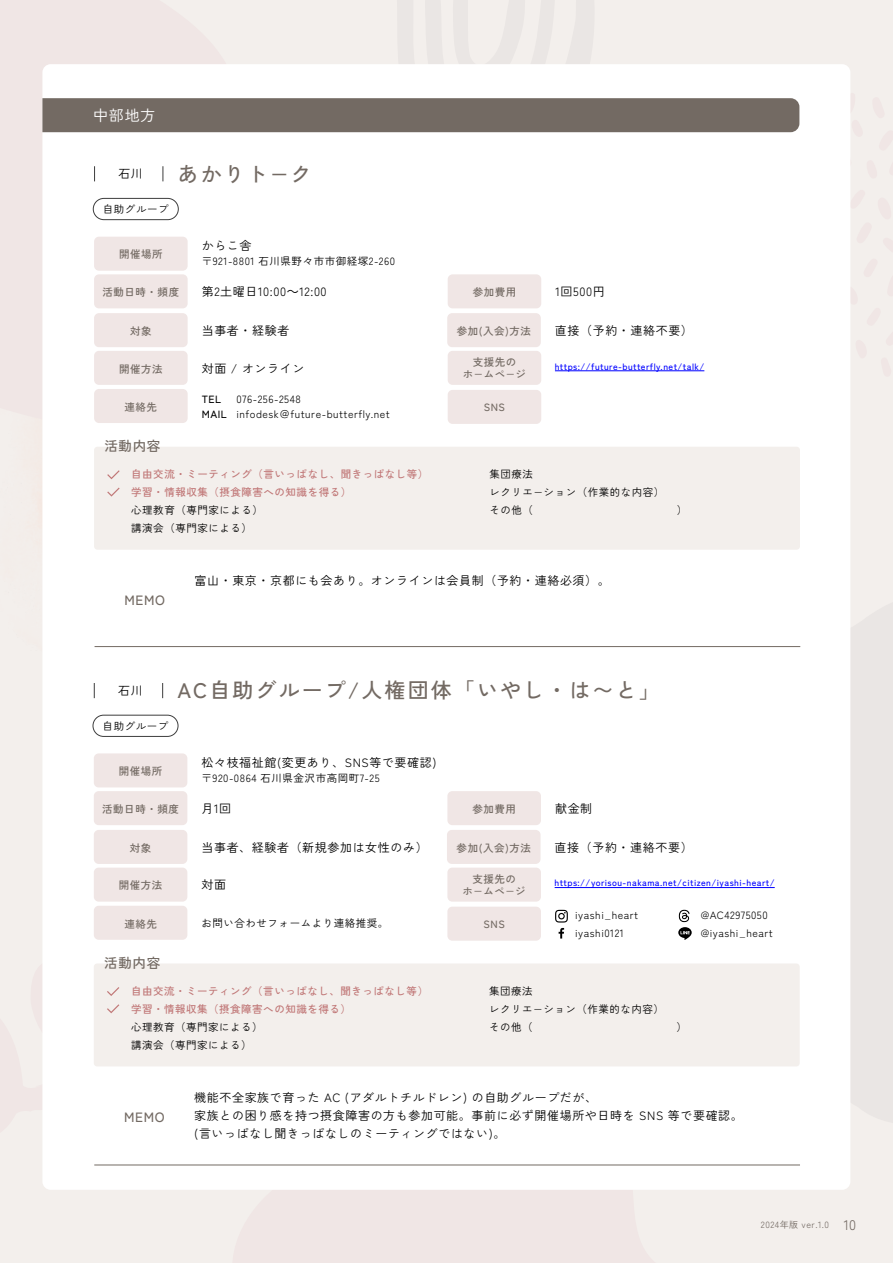
<style>
.page{position:relative;width:893px;height:1263px;background:#f3efec}
.page>*{position:absolute;margin:0;border:0;box-sizing:border-box;transform-origin:0 0}
.t1{font:500 21px "Zen Kaku Gothic New";letter-spacing:.1em;color:#736a63}
.t2{font:15px "Zen Kaku Gothic New";color:#fff}
.t3{font:500 13.5px "Zen Kaku Gothic New";letter-spacing:.05em;color:#736a63}
.t4{font:12px/18px "Zen Kaku Gothic New";letter-spacing:.05em;color:#000}
.t5{font:10.5px/18px "Zen Kaku Gothic New";letter-spacing:.05em;color:#000}
.t6{font:500 10.5px/18px "Zen Kaku Gothic New";letter-spacing:.05em;color:#c17878}
.t7{font:500 10.5px/12px "Zen Kaku Gothic New";letter-spacing:.05em;color:#736a63;text-align:center}
.t8{font:500 10.5px/15px "Zen Kaku Gothic New";letter-spacing:.05em;color:#000}
.t9{font:500 9px "Zen Kaku Gothic New";letter-spacing:.05em;color:#00f}
.t10{font:9px "Zen Kaku Gothic New";letter-spacing:.05em;color:#736a63}
.s1{font-family:"Koz Go Pr 6 N"}
.s2{font-size:13.8px}
</style>
<div class="page">
<div style="left:42px;top:64px;width:808px;height:1126px;background:#fff;border-radius:8px"></div>
<hr style="left:94px;top:1164px;width:706px;height:1px;background:#736a63">
<div style="left:94px;top:963px;width:706px;height:103px;background:#f3efec;border-radius:3px"></div>
<svg style="left:42px;top:937px;width:78px;height:173px"></svg>
<div style="left:447px;top:907px;width:94px;height:34px;background:#f0e6e5;border-radius:5px"></div>
<svg style="left:555px;top:910px;width:13px;height:12px"></svg>
<svg style="left:559px;top:928px;width:5px;height:10px"></svg>
<svg style="left:678px;top:910px;width:14px;height:30px"></svg>
<div style="left:94px;top:906px;width:93px;height:34px;background:#f0e6e5;border-radius:5px"></div>
<div style="left:447px;top:868px;width:94px;height:34px;background:#f0e6e5;border-radius:5px"></div>
<hr style="left:555px;top:887px;width:220px;height:1px;background:#00f">
<div style="left:94px;top:868px;width:93px;height:34px;background:#f0e6e5;border-radius:5px"></div>
<div style="left:447px;top:830px;width:93px;height:34px;background:#f0e6e5;border-radius:5px"></div>
<div style="left:94px;top:830px;width:93px;height:34px;background:#f0e6e5;border-radius:5px"></div>
<div style="left:447px;top:791px;width:94px;height:34px;background:#f0e6e5;border-radius:5px"></div>
<div style="left:94px;top:791px;width:93px;height:34px;background:#f0e6e5;border-radius:5px"></div>
<div style="left:94px;top:753px;width:93px;height:34px;background:#f0e6e5;border-radius:5px"></div>
<div style="left:93px;top:715px;width:85px;height:22px;border:1px solid #3d3d3d;border-radius:11px"></div>
<svg style="left:162px;top:683px;width:1px;height:15px"></svg>
<svg style="left:94px;top:683px;width:1px;height:15px"></svg>
<hr style="left:95px;top:646px;width:705px;height:1px;background:#736a63">
<div style="left:94px;top:447px;width:706px;height:103px;background:#f3efec;border-radius:3px"></div>
<svg style="left:107px;top:470px;width:13px;height:9px"></svg>
<svg style="left:107px;top:488px;width:13px;height:9px"></svg>
<div style="left:448px;top:390px;width:93px;height:34px;background:#f0e6e5;border-radius:5px"></div>
<div style="left:94px;top:389px;width:94px;height:34px;background:#f0e6e5;border-radius:5px"></div>
<div style="left:448px;top:351px;width:93px;height:34px;background:#f0e6e5;border-radius:5px"></div>
<div style="left:94px;top:351px;width:94px;height:34px;background:#f0e6e5;border-radius:5px"></div>
<svg style="left:42px;top:64px;width:803px;height:313px"></svg>
<p class="t2" style="left:93px;top:107px;width:64px">中部地方</p>
<p class="t4" style="left:118px;top:165px;width:26px">石川</p>
<h1 class="t1" style="left:178px;top:161px;width:136px">あかりト−ク</h1>
<p class="t5" style="left:103px;top:200px;width:67px">自助グループ</p>
<p class="t7" style="left:119px;top:248px;width:45px">開催場所</p>
<p class="t4" style="left:202px;top:236px;width:51px">からこ舎</p>
<p class="t5" style="left:202px;top:252px;width:195px">〒921-8801 石川県野々市市御経塚2-260</p>
<p class="t7" style="left:103px;top:286px;width:78px">活動日時・頻度</p>
<p class="t4" style="left:202px;top:283px;width:126px">第2土曜日10:00<span class="s1">～</span>12:00</p>
<p class="t7" style="left:473px;top:286px;width:45px">参加費用</p>
<p class="t4" style="left:555px;top:283px;width:51px">1回500円</p>
<p class="t7" style="left:130px;top:325px;width:23px">対象</p>
<p class="t4" style="left:202px;top:322px;width:89px">当事者・経験者</p>
<p class="t7" style="left:457px;top:325px;width:76px">参加(入会)方法</p>
<p class="t4" style="left:555px;top:321px;width:139px">直接（予約・連絡不要）</p>
<p class="t7" style="left:463px;top:356px;width:65px">支援先のホ−ムペ−ジ</p>
<p class="t7" style="left:119px;top:363px;width:45px">開催方法</p>
<p class="t4" style="left:202px;top:359px;width:104px">対面 / オンライン</p>
<p class="t9" style="left:555px;top:361px;width:151px">https://future-butterfly.net/talk/</p>
<p class="t7" style="left:125px;top:401px;width:34px">連絡先</p>
<p class="t8" style="left:202px;top:392px;width:27px">TEL<br>MAIL</p>
<p class="t3" style="left:104px;top:438px;width:58px">活動内容</p>
<p class="t5" style="left:236px;top:392px;width:155px;line-height:15px">076-256-2548<br>infodesk＠future-butterfly.net</p>
<p class="t6" style="left:131px;top:465px;width:299px">自由交流・ミーティング（言いっぱなし、聞きっぱなし等）学習・情報収集（摂食障害への知識を得る）</p>
<p class="t5" style="left:131px;top:501px;width:133px">心理教育（専門家による）講演会（専門家による）</p>
<p class="t7" style="left:484px;top:401px;width:23px">SNS</p>
<p class="t5" style="left:489px;top:465px;width:177px">集団療法<br>レクリエ−ション（作業的な内容）</p>
<p class="t3" style="left:124px;top:592px;width:42px">MEMO</p>
<p class="t4" style="left:195px;top:572px;width:417px">富山・東京・京都にも会あり。オンラインは会員制（予約・連絡必須）。</p>
<p class="t4" style="left:118px;top:681px;width:26px">石川</p>
<h1 class="t1" style="left:177px;top:678px;width:484px">AC自助グループ/人権団体「いやし・は〜と」</h1>
<p class="t5" style="left:103px;top:717px;width:67px">自助グループ</p>
<p class="t7" style="left:119px;top:765px;width:45px">開催場所</p>
<p class="t4" style="left:201px;top:753px;width:237px">松々枝福祉館(変更あり、SNS等で要確認)</p>
<p class="t5" style="left:201px;top:769px;width:180px">〒920-0864 石川県金沢市高岡町7-25</p>
<p class="t7" style="left:102px;top:803px;width:78px">活動日時・頻度</p>
<p class="t4" style="left:201px;top:799px;width:31px">月1回</p>
<p class="t7" style="left:472px;top:803px;width:45px">参加費用</p>
<p class="t4" style="left:555px;top:799px;width:39px">献金制</p>
<p class="t7" style="left:130px;top:842px;width:23px">対象</p>
<p class="t4" style="left:201px;top:838px;width:228px">当事者、経験者（新規参加は女性のみ）</p>
<p class="t7" style="left:457px;top:842px;width:76px">参加(入会)方法</p>
<p class="t4" style="left:555px;top:838px;width:139px">直接（予約・連絡不要）</p>
<p class="t7" style="left:463px;top:873px;width:65px">支援先のホ−ムペ−ジ</p>
<p class="t7" style="left:119px;top:879px;width:45px">開催方法</p>
<p class="t4" style="left:201px;top:876px;width:26px">対面</p>
<p class="t9" style="left:555px;top:877px;width:222px">https://yorisou-nakama.net/citizen/iyashi-heart/</p>
<p class="t7" style="left:124px;top:917px;width:34px">連絡先</p>
<p class="t5" style="left:201px;top:914px;width:188px">お問い合わせフォームより連絡推奨。</p>
<p class="t7" style="left:484px;top:917px;width:23px">SNS</p>
<p class="t3" style="left:104px;top:955px;width:58px">活動内容</p>
<p class="t5" style="left:575px;top:906px;width:65px">iyashi_heart iyashi0121</p>
<p class="t5" style="left:701px;top:906px;width:74px">@AC42975050 @iyashi_heart</p>
<p class="t6" style="left:131px;top:981px;width:299px">自由交流・ミーティング（言いっぱなし、聞きっぱなし等）学習・情報収集（摂食障害への知識を得る）</p>
<p class="t5" style="left:131px;top:1018px;width:133px">心理教育（専門家による）講演会（専門家による）</p>
<p class="t5" style="left:489px;top:982px;width:177px">集団療法<br>レクリエ−ション（作業的な内容）</p>
<p class="t3" style="left:124px;top:1109px;width:42px">MEMO</p>
<p class="t4" style="left:194px;top:1088px;width:550px">機能不全家族で育った AC (アダルトチルドレン) の自助グループだが、<br>家族との困り感を持つ摂食障害の方も参加可能。事前に必ず開催場所や日時を SNS 等で要確認。(言いっぱなし聞きっぱなしのミーティングではない)。</p>
<p class="t10" style="left:761px;top:1219px;width:97px">2024年版 ver.1.0 <span class="s2">10</span></p>
</div>
